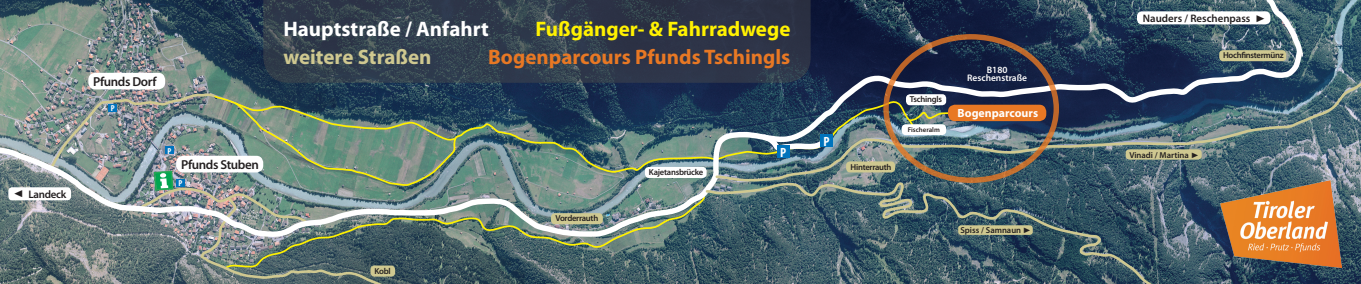
<style>
.page{position:relative;width:1361px;height:284px;background:#fff}
.page>*{position:absolute;margin:0;border:0;box-sizing:border-box;transform-origin:0 0}
.t1{font:700 21px "Myriad Pro";color:#e87824}
.t2{font:700 21px "Myriad Pro";color:#fff101}
.t3{font:700 21px "Myriad Pro";color:#fff}
.t4{font:700 21px "Myriad Pro";color:#cfc890}
.t5{font:700 condensed 13.4px "Myriad Pro";color:#fff}
.t6{font:600 13px "Myriad Pro";letter-spacing:-.03em;color:#231f20}
.t7{font:700 11.8px "Myriad Pro";color:#fff}
.t8{font:600 10.9px "Myriad Pro";color:#231f20}
.t9{font:600 10.9px "Myriad Pro";letter-spacing:-.03em;color:#231f20}
.t10{font:600 9.5px/8px "Myriad Pro";color:#fff;text-align:center}
.t11{font:600 8.6px "Myriad Pro";letter-spacing:-.03em;color:#231f20}
.t12{font:600 8.6px "Myriad Pro";color:#231f20}
.t13{font:700 condensed 8.6px "Myriad Pro";color:#fff}
.t14{font:600 6.9px "Myriad Pro";color:#231f20}
.s1{font-family:"Times New Roman";font-weight:400;font-size:7.8px}
.s2{font-family:"Times New Roman";font-weight:400;font-size:9.9px}
</style>
<div class="page">
<img style="left:0;top:0;width:1361px;height:283px">
<img style="left:714px;top:79px;width:647px;height:103px">
<svg style="left:704px;top:180px;width:523px;height:103px;background:#425d68"></svg>
<svg style="left:1125px;top:149px;width:76px;height:10px"></svg>
<div style="left:1129px;top:151px;width:70px;height:6px;background:#cfc890"></div>
<img style="left:1220px;top:180px;width:122px;height:87px">
<div style="left:109px;top:104px;width:8px;height:8px;background:#0073bc"></div>
<div style="left:8px;top:187px;width:63px;height:13px;background:#fff;border-radius:4px"></div>
<div style="left:176px;top:179px;width:8px;height:8px;background:#0073bc"></div>
<div style="left:883px;top:34px;width:176px;height:149px;border:5px solid #e87824;border-radius:50%"></div>
<div style="left:777px;top:145px;width:12px;height:12px;background:#0073bc"></div>
<div style="left:88px;top:73px;width:77px;height:16px;background:#fff;border-radius:7px"></div>
<p class="t9" style="left:29px;top:187px;width:39px">Landeck</p>
<h3 class="t6" style="left:93px;top:73px;width:65px">Pfunds Dorf</h3>
<p class="t13" style="left:111px;top:103px;width:5px">P</p>
<p class="t13" style="left:167px;top:145px;width:5px">P</p>
<h3 class="t6" style="left:181px;top:156px;width:79px">Pfunds Stuben</h3>
<p class="t13" style="left:178px;top:178px;width:5px">P</p>
<h1 class="t3" style="left:283px;top:16px;width:207px">Hauptstraße / Anfahrt</h1>
<h1 class="t2" style="left:535px;top:16px;width:256px">Fußgänger- &amp; Fahrradwege</h1>
<h1 class="t4" style="left:283px;top:44px;width:150px">weitere Straßen</h1>
<h1 class="t1" style="left:488px;top:44px;width:304px">Bogenparcours Pfunds Tschingls</h1>
<p class="t11" style="left:374px;top:265px;width:18px">Kobl</p>
<p class="t11" style="left:555px;top:213px;width:44px">Vorderrauth</p>
<p class="t11" style="left:649px;top:166px;width:56px">Kajetansbrücke</p>
<h2 class="t5" style="left:780px;top:143px;width:8px">P</h2>
<h2 class="t5" style="left:823px;top:132px;width:8px">P</h2>
<p class="t11" style="left:850px;top:161px;width:43px">Hinterrauth</p>
<p class="t11" style="left:910px;top:94px;width:34px">Tschingls</p>
<p class="t14" style="left:908px;top:125px;width:34px">Fischeralm</p>
<p class="t10" style="left:967px;top:66px;width:61px">B180<br>Reschenstraße</p>
<h3 class="t7" style="left:957px;top:105px;width:82px">Bogenparcours</h3>
<p class="t12" style="left:960px;top:224px;width:72px">Spiss / Samnaun <span class="s1">►</span></p>
<p class="t8" style="left:1143px;top:11px;width:124px">Nauders / Reschenpass <span class="s2">►</span></p>
<p class="t11" style="left:1223px;top:50px;width:62px">Hochfinstermünz</p>
<p class="t12" style="left:1129px;top:149px;width:71px">Vinadi / Martina <span class="s1">►</span></p>
</div>
